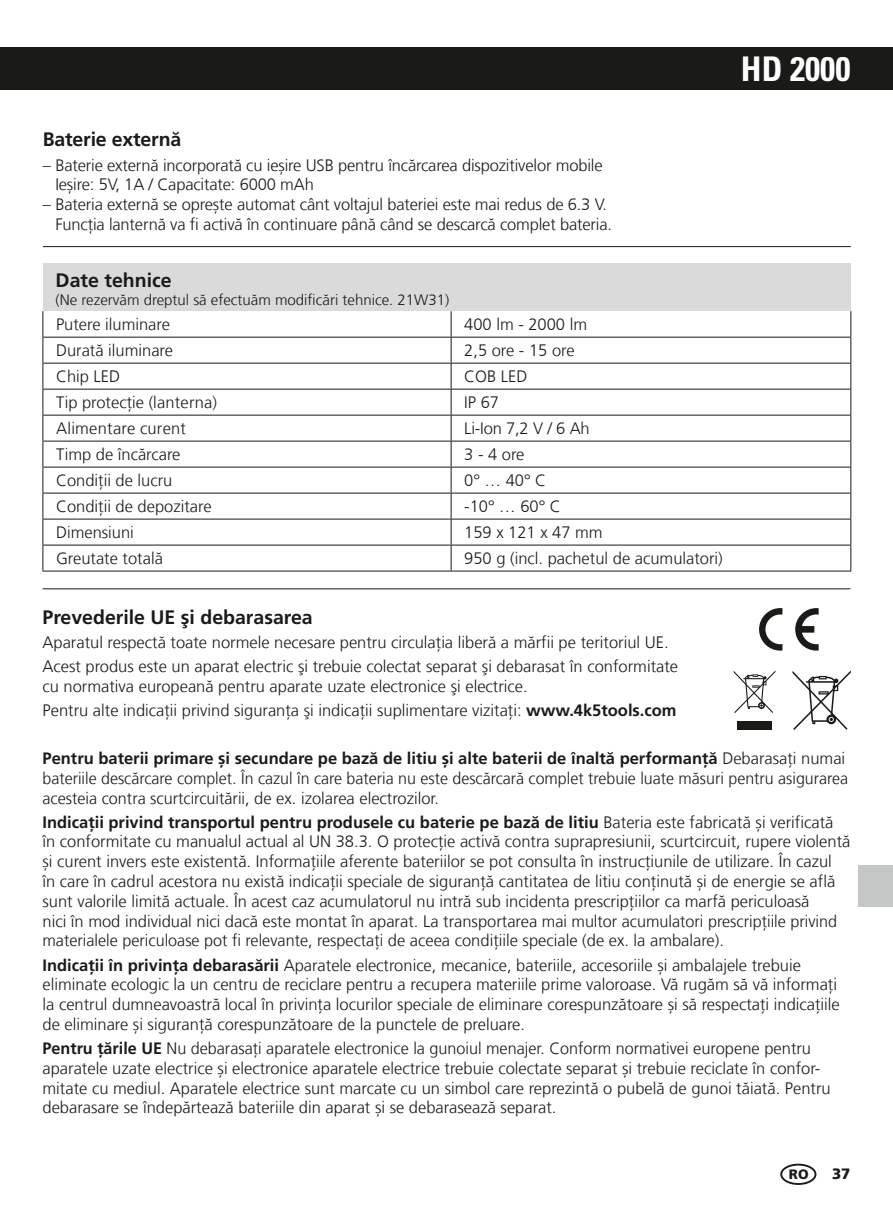
<style>
.page{position:relative;width:893px;height:1208px;background:#fff}
.page>*{position:absolute;margin:0;border:0;box-sizing:border-box;transform-origin:0 0}
.t1{font:700 condensed 33.9px "Univers LT Std";color:#fff}
.t2{font:700 19.5px "Frutiger LT Com";color:#1a1a18}
.t3{font:300 16.5px/19.8px "Frutiger LT Com";color:#1a1a18}
.t4{font:300 15px "Frutiger LT Com";color:#1a1a18}
.t5{font:900 15px "Frutiger LT Com";color:#1a1a18}
.t6{font:900 13.5px "Frutiger LT Com";color:#1a1a18}
.s1{font-weight:700}
</style>
<div class="page">
<div style="left:0;top:48px;width:893px;height:42px;background:#1a1a18"></div>
<hr style="left:43px;top:588px;width:807px;height:1px;background:#1a1a18">
<div style="left:859px;top:865px;width:34px;height:41px;background:#c5c6c6"></div>
<div style="left:780px;top:1163px;width:36px;height:22px;border:2px solid #1a1a18;border-radius:50%"></div>
<div style="left:43px;top:263px;width:808px;height:48px;background:#dadada"></div>
<svg style="left:43px;top:311px;width:408px;height:259px"></svg>
<svg style="left:452px;top:336px;width:398px;height:210px"></svg>
<hr style="left:43px;top:337px;width:408px;height:1px;background:#1a1a18">
<hr style="left:451px;top:337px;width:400px;height:1px;background:#1a1a18">
<hr style="left:43px;top:363px;width:408px;height:1px;background:#1a1a18">
<hr style="left:451px;top:363px;width:400px;height:1px;background:#1a1a18">
<hr style="left:43px;top:388px;width:408px;height:2px;background:#1a1a18">
<hr style="left:451px;top:388px;width:400px;height:2px;background:#1a1a18">
<hr style="left:43px;top:414px;width:408px;height:1px;background:#1a1a18">
<hr style="left:451px;top:414px;width:400px;height:1px;background:#1a1a18">
<hr style="left:43px;top:440px;width:408px;height:1px;background:#1a1a18">
<hr style="left:451px;top:440px;width:400px;height:1px;background:#1a1a18">
<hr style="left:43px;top:466px;width:408px;height:1px;background:#1a1a18">
<hr style="left:451px;top:466px;width:400px;height:1px;background:#1a1a18">
<hr style="left:43px;top:492px;width:408px;height:1px;background:#1a1a18">
<hr style="left:451px;top:492px;width:400px;height:1px;background:#1a1a18">
<hr style="left:43px;top:518px;width:408px;height:1px;background:#1a1a18">
<hr style="left:451px;top:518px;width:400px;height:1px;background:#1a1a18">
<hr style="left:43px;top:544px;width:408px;height:1px;background:#1a1a18">
<hr style="left:451px;top:544px;width:400px;height:1px;background:#1a1a18">
<hr style="left:43px;top:570px;width:408px;height:1px;background:#1a1a18">
<hr style="left:451px;top:570px;width:400px;height:1px;background:#1a1a18">
<svg style="left:42px;top:311px;width:1px;height:259px"></svg>
<svg style="left:451px;top:311px;width:1px;height:259px"></svg>
<svg style="left:850px;top:311px;width:1px;height:259px"></svg>
<div style="left:737px;top:721px;width:35px;height:9px;background:#1a1a18"></div>
<svg style="left:734px;top:671px;width:41px;height:42px"></svg>
<svg style="left:792px;top:670px;width:59px;height:60px"></svg>
<svg style="left:795px;top:608px;width:24px;height:42px"></svg>
<svg style="left:759px;top:608px;width:23px;height:42px"></svg>
<hr style="left:43px;top:246px;width:808px;height:1px;background:#1a1a18">
<p class="t2" style="left:43px;top:128px;width:140px">Baterie externă</p>
<p class="t3" style="left:55px;top:155px;width:549px;text-indent:-13px">– Baterie externă incorporată cu ieșire USB pentru încărcarea dispozitivelor mobile<br>Ieșire: 5V, 1A / Capacitate: 6000 mAh</p>
<p class="t3" style="left:55px;top:195px;width:558px;text-indent:-13px">– Bateria externă se oprește automat cânt voltajul bateriei este mai redus de 6.3 V.<br>Funcția lanternă va fi activă în continuare până când se descarcă complet bateria.</p>
<p class="t2" style="left:56px;top:269px;width:117px">Date tehnice</p>
<p class="t4" style="left:56px;top:291px;width:395px">(Ne rezervăm dreptul să efectuăm modificări tehnice. 21W31)</p>
<p class="t3" style="left:56px;top:315px;width:115px">Putere iluminare</p>
<p class="t3" style="left:464px;top:315px;width:124px">400 lm - 2000 lm</p>
<p class="t3" style="left:56px;top:341px;width:119px">Durată iluminare</p>
<p class="t3" style="left:464px;top:341px;width:112px">2,5 ore - 15 ore</p>
<p class="t3" style="left:56px;top:367px;width:66px">Chip LED</p>
<p class="t3" style="left:464px;top:367px;width:65px">COB LED</p>
<p class="t3" style="left:56px;top:393px;width:163px">Tip protecție (lanterna)</p>
<p class="t3" style="left:464px;top:393px;width:36px">IP 67</p>
<p class="t3" style="left:56px;top:419px;width:131px">Alimentare curent</p>
<p class="t3" style="left:464px;top:419px;width:127px">Li-Ion 7,2 V / 6 Ah</p>
<p class="t3" style="left:56px;top:445px;width:126px">Timp de încărcare</p>
<p class="t3" style="left:464px;top:445px;width:62px">3 - 4 ore</p>
<p class="t3" style="left:56px;top:471px;width:118px">Condiții de lucru</p>
<p class="t3" style="left:464px;top:471px;width:83px">0° … 40° C</p>
<p class="t3" style="left:56px;top:497px;width:157px">Condiții de depozitare</p>
<p class="t3" style="left:464px;top:497px;width:98px">-10° … 60° C</p>
<p class="t3" style="left:56px;top:523px;width:79px">Dimensiuni</p>
<p class="t3" style="left:464px;top:523px;width:140px">159 x 121 x 47 mm</p>
<p class="t3" style="left:56px;top:549px;width:108px">Greutate totală</p>
<p class="t3" style="left:464px;top:549px;width:260px">950 g (incl. pachetul de acumulatori)</p>
<h1 class="t1" style="left:741px;top:48px;width:111px">HD 2000</h1>
<p class="t2" style="left:43px;top:605px;width:272px">Prevederile UE şi debarasarea</p>
<p class="t3" style="left:43px;top:630px;width:637px;line-height:24px">Aparatul respectă toate normele necesare pentru circulaţia liberă a mărfii pe teritoriul UE.<br>Acest produs este un aparat electric şi trebuie colectat separat şi debarasat în conformitate</p>
<p class="t3" style="left:43px;top:674px;width:636px;line-height:24px">cu normativa europeană pentru aparate uzate electronice şi electrice.<br>Pentru alte indicaţii privind siguranţa şi indicaţii suplimentare vizitaţi: <span class="s1">www.4k5tools.com</span></p>
<p class="t3" style="left:43px;top:748px;width:807px"><span class="s1">Pentru baterii primare și secundare pe bază de litiu și alte baterii de înaltă performanță</span> Debarasaţi numai bateriile descărcare complet. În cazul în care bateria nu este descărcară complet trebuie luate măsuri pentru asigurarea acesteia contra scurtcircuitării, de ex. izolarea electrozilor.</p>
<p class="t3" style="left:43px;top:812px;width:809px"><span class="s1">Indicaţii privind transportul pentru produsele cu baterie pe bază de litiu</span> Bateria este fabricată şi verificată<br>în conformitate cu manualul actual al UN 38.3. O protecţie activă contra suprapresiunii, scurtcircuit, rupere violentă şi curent invers este existentă. Informațiile aferente bateriilor se pot consulta în instrucțiunile de utilizare. În cazul<br>în care în cadrul acestora nu există indicații speciale de siguranță cantitatea de litiu conținută și de energie se află sunt valorile limită actuale. În acest caz acumulatorul nu intră sub incidenta prescripțiilor ca marfă periculoasă<br>nici în mod individual nici dacă este montat în aparat. La transportarea mai multor acumulatori prescripţiile privind materialele periculoase pot fi relevante, respectaţi de aceea condiţiile speciale (de ex. la ambalare).</p>
<p class="t3" style="left:43px;top:955px;width:799px"><span class="s1">Indicaţii în privinţa debarasării</span> Aparatele electronice, mecanice, bateriile, accesoriile şi ambalajele trebuie eliminate ecologic la un centru de reciclare pentru a recupera materiile prime valoroase. Vă rugăm să vă informaţi la centrul dumneavoastră local în privinţa locurilor speciale de eliminare corespunzătoare şi să respectaţi indicaţiile de eliminare și siguranță corespunzătoare de la punctele de preluare.</p>
<p class="t3" style="left:43px;top:1038px;width:790px"><span class="s1">Pentru ţările UE</span> Nu debarasaţi aparatele electronice la gunoiul menajer. Conform normativei europene pentru aparatele uzate electrice şi electronice aparatele electrice trebuie colectate separat şi trebuie reciclate în confor&shy;mitate cu mediul. Aparatele electrice sunt marcate cu un simbol care reprezintă o pubelă de gunoi tăiată. Pentru debarasare se îndepărtează bateriile din aparat şi se debarasează separat.</p>
<p class="t6" style="left:789px;top:1165px;width:21px">RO</p>
<p class="t5" style="left:832px;top:1164px;width:20px">37</p>
</div>
